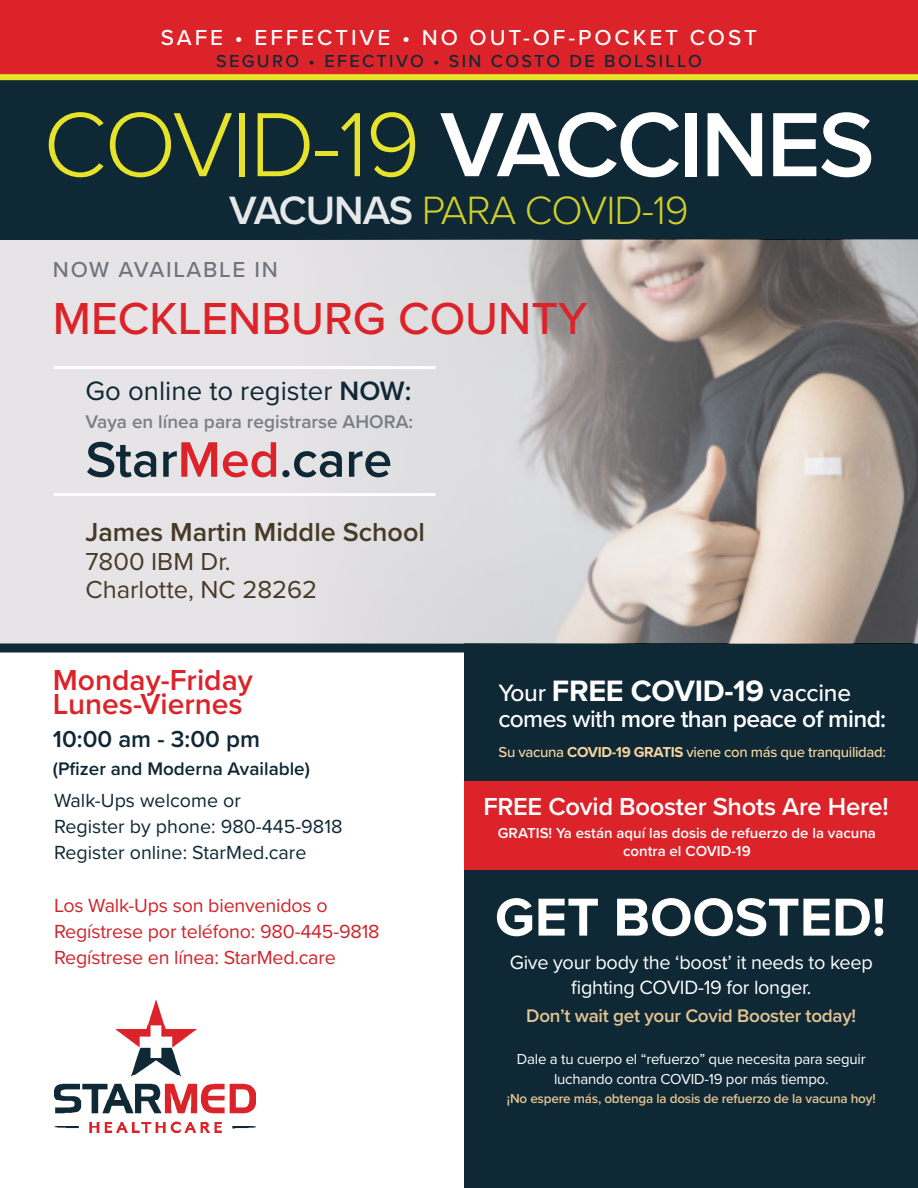
<style>
.page{position:relative;width:918px;height:1188px;background:#fff}
.page>*{position:absolute;margin:0;border:0;box-sizing:border-box;transform-origin:0 0}
.t1{font:300 94.5px "Proxima Nova";letter-spacing:-.025em;color:#e7e22a}
.t2{font:700 55.35px "Proxima Nova";color:#fff}
.t3{font:600 51.75px "Proxima Nova";color:#0e2835}
.t4{font:500 46.5px "Proxima Nova";color:#dc2329}
.t5{font:300 40.95px "Proxima Nova";letter-spacing:-.025em;color:#e7e22a}
.t6{font:700 30.6px "Proxima Nova";letter-spacing:-.01em;color:#fff}
.t7{font:600 30px/24px "Proxima Nova";color:#dc2329}
.t8{font:27.6px "Proxima Nova";color:#0e2835}
.t9{font:600 27px "Proxima Nova";color:#473a27}
.t10{font:600 25.5px "Proxima Nova";letter-spacing:-.01em;color:#fff}
.t11{font:25.5px/28.5px "Proxima Nova";color:#473a27}
.t12{font:600 24.45px "Proxima Nova";letter-spacing:-.025em;color:#fff}
.t13{font:600 24px "Proxima Nova";color:#0e2835}
.t14{font:500 22.5px "Proxima Nova";letter-spacing:.13em;color:#fff}
.t15{font:500 22.5px "Proxima Nova";letter-spacing:.075em;color:#6f747e}
.t16{font:19.95px/25.2px "Proxima Nova";letter-spacing:-.015em;color:#fff;text-align:center}
.t17{font:19.65px/26.2px "Proxima Nova";letter-spacing:-.01em;color:#d1232a}
.t18{font:19.65px/26.2px "Proxima Nova";color:#0e2835}
.t19{font:600 19.05px "Proxima Nova";color:#797e88}
.t20{font:600 18.9px "Proxima Nova";letter-spacing:-.015em;color:#e3c392}
.t21{font:600 18.9px "Proxima Nova";color:#0e2835}
.t22{font:500 18px "Proxima Nova";letter-spacing:.13em;color:#0e2835}
.t23{font:15px/19.6px "Proxima Nova";letter-spacing:-.015em;color:#fff;text-align:center}
.t24{font:600 15px/18px "Proxima Nova";color:#fff;text-align:center}
.t25{font:500 15px "Proxima Nova";letter-spacing:-.025em;color:#f8d39e}
.t26{font:600 13.5px "Proxima Nova";letter-spacing:-.015em;color:#e3c392}
.s1{font-weight:600;color:#fff}
.s2{font-weight:600}
.s3{color:#dc2329}
.s4{font-weight:500;font-size:24.45px}
.s5{font-weight:500}
.s6{font-weight:700}
</style>
<div class="page">
<div style="left:0;top:240px;width:918px;height:404px;background:#e6e4e6"></div>
<div style="left:0;top:75px;width:918px;height:165px;background:#0e2835"></div>
<div style="left:0;top:0;width:918px;height:75px;background:#dc2329"></div>
<div style="left:0;top:74px;width:918px;height:6px;background:#e7e22a"></div>
<div style="left:0;top:644px;width:918px;height:8px;background:#0e2835"></div>
<div style="left:465px;top:644px;width:453px;height:544px;background:#0e2835"></div>
<img style="left:293px;top:240px;width:625px;height:404px">
<div style="left:465px;top:781px;width:453px;height:88px;background:#dc2329"></div>
<img style="left:54px;top:1001px;width:202px;height:132px">
<hr style="left:54px;top:366px;width:382px;height:3px;background:#fff">
<hr style="left:54px;top:493px;width:382px;height:3px;background:#fff">
<p class="t14" style="left:161px;top:20px;width:598px">SAFE • EFFECTIVE • NO OUT-OF-POCKET COST</p>
<p class="t22" style="left:216px;top:47px;width:487px">SEGURO • EFECTIVO • SIN COSTO DE BOLSILLO</p>
<h1 class="t1" style="left:43px;top:74px;width:833px">COVID-19 <span class="s1">VACCINES</span></h1>
<h3 class="t5" style="left:229px;top:180px;width:461px"><span class="s1">VACUNAS</span> PARA COVID-19</h3>
<p class="t15" style="left:53px;top:253px;width:227px">NOW AVAILABLE IN</p>
<h3 class="t4" style="left:53px;top:284px;width:536px">MECKLENBURG COUNTY</h3>
<h3 class="t8" style="left:86px;top:370px;width:328px">Go online to register <span class="s2">NOW:</span></h3>
<p class="t19" style="left:86px;top:407px;width:329px">Vaya en línea para registrarse AHORA:</p>
<h3 class="t3" style="left:86px;top:421px;width:308px">Star<span class="s3">Med</span>.care</h3>
<h3 class="t9" style="left:86px;top:512px;width:341px">James Martin Middle School</h3>
<p class="t11" style="left:86px;top:546px;width:233px">7800 IBM Dr.<br>Charlotte, NC 28262</p>
<h3 class="t7" style="left:53px;top:667px;width:201px">Monday-Friday<br>Lunes-Viernes</h3>
<p class="t13" style="left:53px;top:721px;width:209px">10:00 am - 3:00 pm</p>
<p class="t21" style="left:53px;top:755px;width:259px">(Pfizer and Moderna Available)</p>
<p class="t18" style="left:54px;top:786px;width:290px">Walk-Ups welcome or<br>Register by phone: 980-445-9818<br>Register online: StarMed.care</p>
<p class="t17" style="left:54px;top:891px;width:327px">Los Walk-Ups son bienvenidos o<br>Regístrese por teléfono: 980-445-9818<br>Regístrese en línea: StarMed.care</p>
<h3 class="t6" style="left:498px;top:668px;width:354px"><span class="s4">Your</span> FREE COVID-19 <span class="s4">vaccine</span></h3>
<p class="t12" style="left:498px;top:701px;width:389px"><span class="s5">comes with</span> more than peace of mind:</p>
<p class="t25" style="left:499px;top:740px;width:389px">Su vacuna <span class="s6">COVID-19 GRATIS</span> viene con más que tranquilidad:</p>
<p class="t10" style="left:483px;top:787px;width:407px">FREE Covid Booster Shots Are Here!</p>
<p class="t24" style="left:498px;top:824px;width:380px">GRATIS! Ya están aquí las dosis de refuerzo de la vacuna contra el COVID-19</p>
<h2 class="t2" style="left:495px;top:876px;width:392px">GET BOOSTED!</h2>
<p class="t16" style="left:510px;top:949px;width:364px">Give your body the ‘boost’ it needs to keep fighting COVID-19 for longer.</p>
<p class="t20" style="left:526px;top:1002px;width:331px">Don’t wait get your Covid Booster today!</p>
<p class="t23" style="left:517px;top:1049px;width:350px">Dale a tu cuerpo el “refuerzo” que necesita para seguir luchando contra COVID-19 por más tiempo.</p>
<p class="t26" style="left:507px;top:1089px;width:370px">¡No espere más, obtenga la dosis de refuerzo de la vacuna hoy!</p>
</div>
